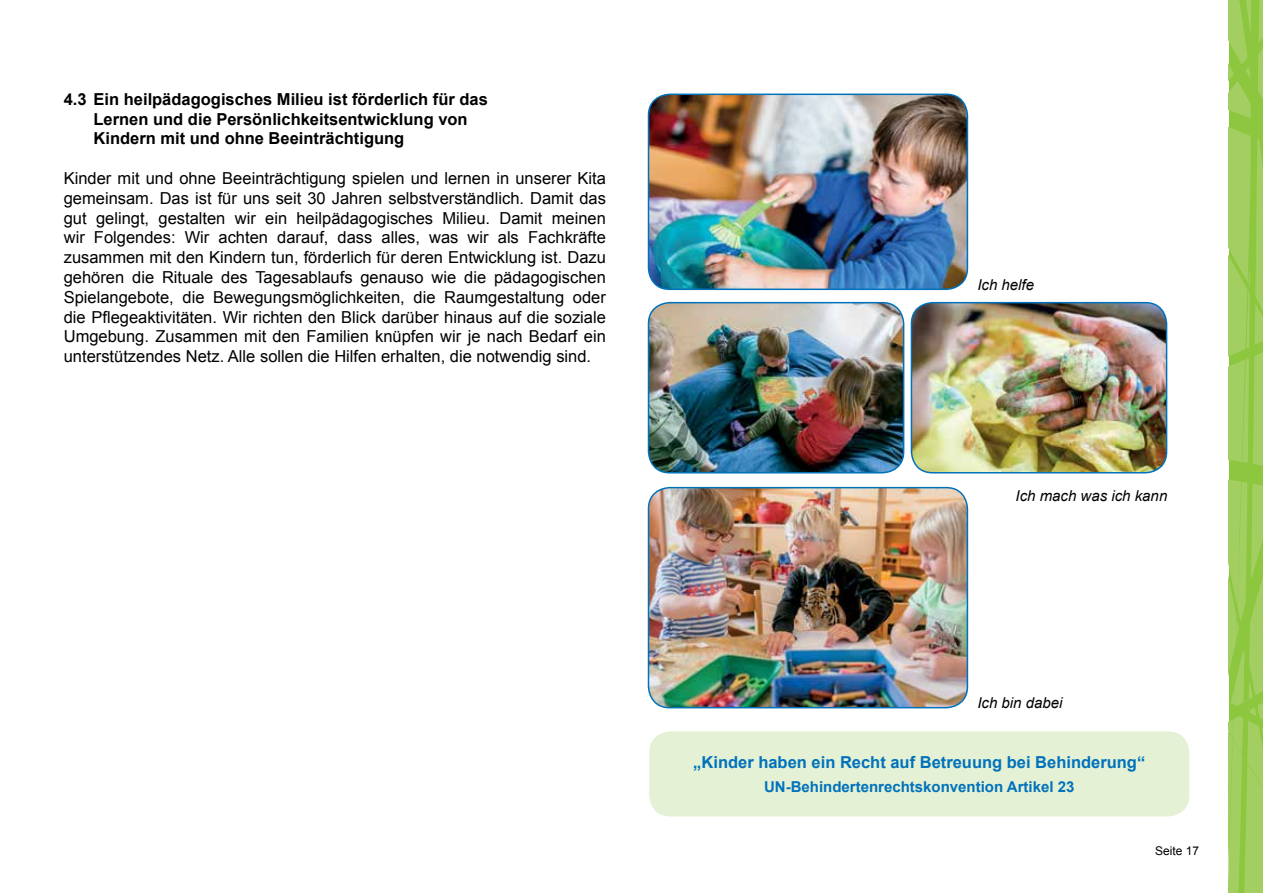
<style>
.page{position:relative;width:1263px;height:893px;background:#fff}
.page>*{position:absolute;margin:0;border:0;box-sizing:border-box;transform-origin:0 0}
.t1{font:16.5px/19.8px "Arial";color:#000;text-align:justify}
.t2{font:700 16.5px/19.8px "Arial";color:#000}
.t3{font:700 16.5px "Arial";color:#0072bc}
.t4{font:700 15px "Arial";color:#0072bc}
.t5{font:italic 15px "Arial";color:#000}
.t6{font:12px "Arial";color:#000}
</style>
<div class="page">
<svg style="left:1229px;top:0;width:34px;height:893px;background:#9bcb56"></svg>
<div style="left:649px;top:731px;width:540px;height:85px;background:#e5f1d4;border-radius:21px"></div>
<img style="left:648px;top:94px;width:319px;height:195px">
<div style="left:648px;top:94px;width:320px;height:196px;border:2px solid #0072bc;border-radius:21px"></div>
<img style="left:648px;top:303px;width:256px;height:170px">
<div style="left:648px;top:302px;width:256px;height:171px;border:2px solid #0072bc;border-radius:21px"></div>
<img style="left:911px;top:303px;width:255px;height:170px">
<div style="left:911px;top:302px;width:256px;height:171px;border:2px solid #0072bc;border-radius:21px"></div>
<img style="left:648px;top:488px;width:319px;height:220px">
<div style="left:648px;top:487px;width:320px;height:221px;border:2px solid #0072bc;border-radius:21px"></div>
<p class="t2" style="left:94px;top:90px;width:396px;text-indent:-30px">4.3 Ein heilpädagogisches Milieu ist förderlich für das<br>Lernen und die Persönlichkeitsentwicklung von<br>Kindern mit und ohne Beeinträchtigung</p>
<p class="t1" style="left:64px;top:169px;width:544px">Kinder mit und ohne Beeinträchtigung spielen und lernen in unserer Kita gemeinsam. Das ist für uns seit 30 Jahren selbstverständlich. Damit das gut gelingt, gestalten wir ein heilpädagogisches Milieu. Damit meinen wir Folgendes: Wir achten darauf, dass alles, was wir als Fachkräfte zusammen mit den Kindern tun, förderlich für deren Entwicklung ist. Dazu gehören die Rituale des Tagesablaufs genauso wie die pädagogischen Spielangebote, die Bewegungsmöglichkeiten, die Raumgestaltung oder die Pflegeaktivitäten. Wir richten den Blick darüber hinaus auf die soziale Umgebung. Zusammen mit den Familien knüpfen wir je nach Bedarf ein unterstützendes Netz. Alle sollen die Hilfen erhalten, die notwendig sind.</p>
<p class="t5" style="left:977px;top:275px;width:58px">Ich helfe</p>
<p class="t5" style="left:1015px;top:486px;width:153px">Ich mach was ich kann</p>
<p class="t5" style="left:977px;top:693px;width:87px">Ich bin dabei</p>
<p class="t3" style="left:693px;top:751px;width:453px">„Kinder haben ein Recht auf Betreuung bei Behinderung“</p>
<p class="t4" style="left:764px;top:777px;width:312px">UN-Behindertenrechtskonvention Artikel 23</p>
<p class="t6" style="left:1155px;top:843px;width:46px">Seite 17</p>
</div>
